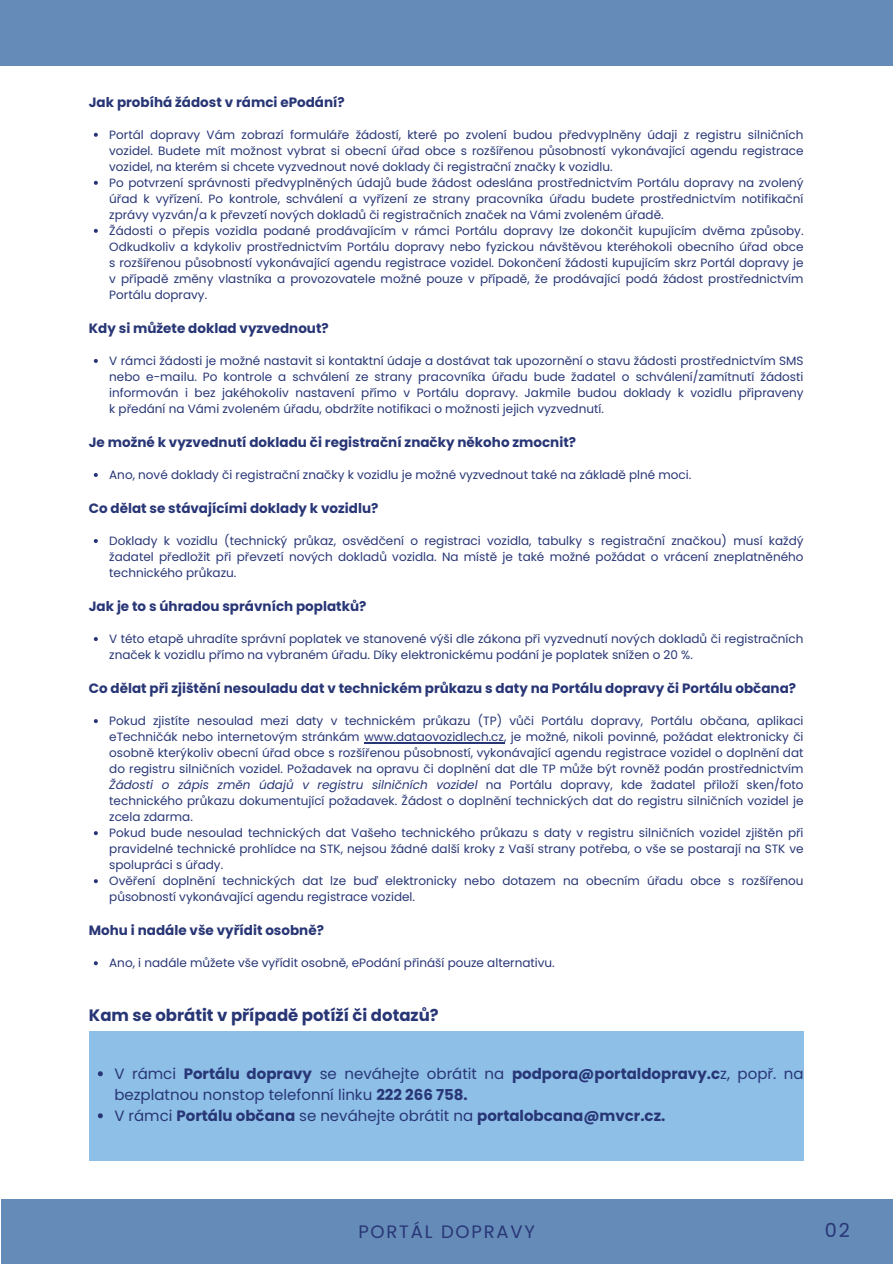
<style>
.page{position:relative;width:893px;height:1264px;background:#fff}
.page>*{position:absolute;margin:0;border:0;box-sizing:border-box;transform-origin:0 0}
.t1{font:19.2px "Poppins";color:#283676}
.t2{font:18px "Poppins";letter-spacing:.1em;color:#283676}
.t3{font:700 16.5px "Poppins";color:#283676}
.t4{font:15px/21px "Poppins";color:#283676}
.t5{font:700 15px "Poppins";color:#283676}
.t6{font:700 13.5px "Poppins";color:#283676}
.t7{font:12px/16px "Poppins";color:#283676;text-align:justify}
.s1{font-style:italic}
.s2{font-weight:700}
.s3{font-weight:400}
</style>
<div class="page">
<div style="left:1px;top:1199px;width:891px;height:64px;background:#658bb9"></div>
<div style="left:0;top:0;width:892px;height:65px;background:#658bb9"></div>
<div style="left:89px;top:1031px;width:715px;height:130px;background:#8ebfe7"></div>
<svg style="left:94px;top:133px;width:4px;height:4px"></svg>
<svg style="left:94px;top:181px;width:4px;height:4px"></svg>
<svg style="left:94px;top:229px;width:4px;height:4px"></svg>
<svg style="left:94px;top:359px;width:4px;height:4px"></svg>
<svg style="left:94px;top:473px;width:4px;height:4px"></svg>
<svg style="left:94px;top:539px;width:4px;height:4px"></svg>
<svg style="left:94px;top:637px;width:4px;height:4px"></svg>
<svg style="left:94px;top:719px;width:4px;height:4px"></svg>
<hr style="left:364px;top:742px;width:140px;height:1px;background:#283676">
<svg style="left:94px;top:831px;width:4px;height:4px"></svg>
<svg style="left:94px;top:879px;width:4px;height:4px"></svg>
<svg style="left:94px;top:961px;width:4px;height:4px"></svg>
<svg style="left:98px;top:1071px;width:5px;height:5px"></svg>
<svg style="left:98px;top:1113px;width:5px;height:5px"></svg>
<h4 class="t6" style="left:89px;top:93px;width:257px">Jak probíhá žádost v rámci ePodání?</h4>
<p class="t7" style="left:109px;top:127px;width:695px">Portál dopravy Vám zobrazí formuláře žádostí, které po zvolení budou předvyplněny údaji z registru silničních vozidel. Budete mít možnost vybrat si obecní úřad obce s rozšířenou působností vykonávající agendu registrace vozidel, na kterém si chcete vyzvednout nové doklady či registrační značky k vozidlu.</p>
<p class="t7" style="left:109px;top:175px;width:695px">Po potvrzení správnosti předvyplněných údajů bude žádost odeslána prostřednictvím Portálu dopravy na zvolený úřad k vyřízení. Po kontrole, schválení a vyřízení ze strany pracovníka úřadu budete prostřednictvím notifikační zprávy vyzván/a k převzetí nových dokladů či registračních značek na Vámi zvoleném úřadě.</p>
<p class="t7" style="left:109px;top:223px;width:695px">Žádosti o přepis vozidla podané prodávajícím v rámci Portálu dopravy lze dokončit kupujícím dvěma způsoby.<br>Odkudkoliv a kdykoliv prostřednictvím Portálu dopravy nebo fyzickou návštěvou kteréhokoli obecního úřad obce s rozšířenou působností vykonávající agendu registrace vozidel. Dokončení žádosti kupujícím skrz Portál dopravy je v případě změny vlastníka a provozovatele možné pouze v případě, že prodávající podá žádost prostřednictvím Portálu dopravy.</p>
<h4 class="t6" style="left:89px;top:319px;width:241px">Kdy si můžete doklad vyzvednout?</h4>
<p class="t7" style="left:109px;top:353px;width:695px">V rámci žádosti je možné nastavit si kontaktní údaje a dostávat tak upozornění o stavu žádosti prostřednictvím SMS nebo e-mailu. Po kontrole a schválení ze strany pracovníka úřadu bude žadatel o schválení/zamítnutí žádosti informován i bez jakéhokoliv nastavení přímo v Portálu dopravy. Jakmile budou doklady k vozidlu připraveny k předání na Vámi zvoleném úřadu, obdržíte notifikaci o možnosti jejich vyzvednutí.</p>
<h4 class="t6" style="left:89px;top:433px;width:488px">Je možné k vyzvednutí dokladu či registrační značky někoho zmocnit?</h4>
<p class="t7" style="left:109px;top:467px;width:583px">Ano, nové doklady či registrační značky k vozidlu je možné vyzvednout také na základě plné moci.</p>
<h4 class="t6" style="left:89px;top:499px;width:291px">Co dělat se stávajícími doklady k vozidlu?</h4>
<p class="t7" style="left:109px;top:533px;width:695px">Doklady k vozidlu (technický průkaz, osvědčení o registraci vozidla, tabulky s registrační značkou) musí každý žadatel předložit při převzetí nových dokladů vozidla. Na místě je také možné požádat o vrácení zneplatněného technického průkazu.</p>
<h4 class="t6" style="left:89px;top:597px;width:279px">Jak je to s úhradou správních poplatků?</h4>
<p class="t7" style="left:109px;top:631px;width:695px">V této etapě uhradíte správní poplatek ve stanovené výši dle zákona při vyzvednutí nových dokladů či registračních značek k vozidlu přímo na vybraném úřadu. Díky elektronickému podání je poplatek snížen o 20 %.</p>
<h4 class="t6" style="left:89px;top:679px;width:708px">Co dělat při zjištění nesouladu dat v technickém průkazu s daty na Portálu dopravy či Portálu občana?</h4>
<p class="t7" style="left:109px;top:713px;width:695px">Pokud zjistíte nesoulad mezi daty v technickém průkazu (TP) vůči Portálu dopravy, Portálu občana, aplikaci eTechničák nebo internetovým stránkám www.dataovozidlech.cz, je možné, nikoli povinné, požádat elektronicky či osobně kterýkoliv obecní úřad obce s rozšířenou působností, vykonávající agendu registrace vozidel o doplnění dat do registru silničních vozidel. Požadavek na opravu či doplnění dat dle TP může být rovněž podán prostřednictvím <span class="s1">Žádosti o zápis změn údajů v registru silničních vozidel</span> na Portálu dopravy, kde žadatel přiloží sken/foto technického průkazu dokumentující požadavek. Žádost o doplnění technických dat do registru silničních vozidel je zcela zdarma.</p>
<p class="t7" style="left:109px;top:825px;width:695px">Pokud bude nesoulad technických dat Vašeho technického průkazu s daty v registru silničních vozidel zjištěn při pravidelné technické prohlídce na STK, nejsou žádné další kroky z Vaší strany potřeba, o vše se postarají na STK ve spolupráci s úřady.</p>
<p class="t7" style="left:109px;top:873px;width:695px">Ověření doplnění technických dat lze buď elektronicky nebo dotazem na obecním úřadu obce s rozšířenou působností vykonávající agendu registrace vozidel.</p>
<h4 class="t6" style="left:89px;top:921px;width:236px">Mohu i nadále vše vyřídit osobně?</h4>
<p class="t7" style="left:109px;top:955px;width:447px">Ano, i nadále můžete vše vyřídit osobně, ePodání přináší pouze alternativu.</p>
<h2 class="t3" style="left:89px;top:1003px;width:351px">Kam se obrátit v případě potíží či dotazů?</h2>
<h3 class="t4" style="left:114px;top:1063px;width:690px">V rámci <span class="s2">Portálu dopravy</span> se neváhejte obrátit na <span class="s2">podpora@portaldopravy.c</span>z, popř. na bezplatnou nonstop telefonní linku <span class="s2">222 266 758.</span></h3>
<h3 class="t5" style="left:114px;top:1105px;width:552px"><span class="s3">V rámci</span> Portálu občana <span class="s3">se neváhejte obrátit na</span> portalobcana@mvcr.cz.</h3>
<h1 class="t2" style="left:358px;top:1218px;width:178px">PORTÁL DOPRAVY</h1>
<p class="t1" style="left:824px;top:1217px;width:27px">02</p>
</div>
